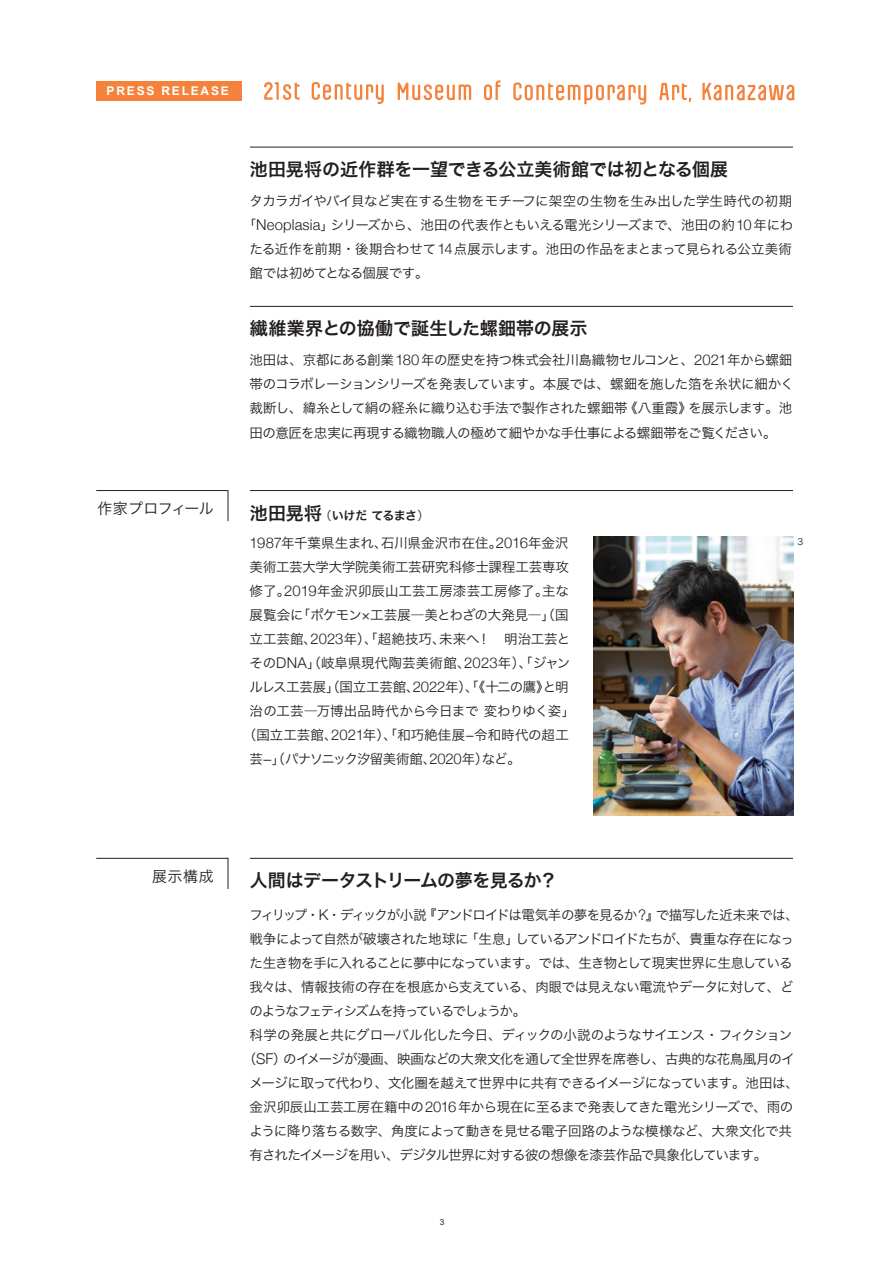
<style>
.page{position:relative;width:893px;height:1263px;background:#fff}
.page>*{position:absolute;margin:0;border:0;box-sizing:border-box;transform-origin:0 0}
.t1{font:18px "Hira Kaku Pro W6";letter-spacing:-.015em;color:#231f20}
.t2{font:18px "Hira Kaku Pro W6";letter-spacing:-.045em;color:#231f20}
.t3{font:15px "Hira Kaku Pro W3";letter-spacing:-.035em;color:#231f20}
.t4{font:15px "Hira Kaku Pro W3";letter-spacing:.015em;color:#231f20}
.t5{font:13.5px/24px "Hira Kaku Pro W3";letter-spacing:-.04em;color:#231f20;text-align:justify}
.t6{font:13.5px "Hira Kaku Pro W3";color:#231f20}
.t7{font:13.5px "Hira Kaku Pro W3";letter-spacing:-.005em;color:#231f20}
.t8{font:13.5px "Hira Kaku Pro W3";letter-spacing:-.02em;color:#231f20}
.t9{font:13.5px "Hira Kaku Pro W3";letter-spacing:-.075em;color:#231f20}
.t10{font:13.5px "Hira Kaku Pro W3";letter-spacing:-.06em;color:#231f20}
.t11{font:13.5px "Hira Kaku Pro W3";letter-spacing:-.065em;color:#231f20}
.t12{font:13.5px "Hira Kaku Pro W3";letter-spacing:-.08em;color:#231f20}
.t13{font:13.5px "Hira Kaku Pro W3";letter-spacing:-.115em;color:#231f20}
.t14{font:12px "Hira Kaku Pro W6";letter-spacing:-.03em;color:#231f20}
.t15{font:700 12px "Arial";letter-spacing:.15em;color:#fff}
.t16{font:9px "Hira Kaku Pro W3";color:#231f20}
.t17{font:8.25px "Arial";color:#231f20}
.s1{font-family:"Helvetica Neue";font-weight:300;font-size:14.85px}
.s2{font-size:18px}
.s3{font-family:"Hira Kaku Pro W3"}
</style>
<div class="page">
<hr style="left:250px;top:147px;width:543px;height:1px;background:#231f20">
<hr style="left:250px;top:306px;width:543px;height:1px;background:#231f20">
<svg style="left:312px;top:82px;width:72px;height:22px"></svg>
<svg style="left:264px;top:82px;width:36px;height:18px"></svg>
<svg style="left:484px;top:80px;width:16px;height:20px"></svg>
<svg style="left:398px;top:83px;width:73px;height:17px"></svg>
<svg style="left:659px;top:83px;width:32px;height:19px"></svg>
<svg style="left:513px;top:82px;width:133px;height:23px"></svg>
<svg style="left:702px;top:83px;width:92px;height:17px"></svg>
<div style="left:96px;top:81px;width:146px;height:19px;background:#f4823b"></div>
<hr style="left:250px;top:490px;width:543px;height:1px;background:#231f20">
<svg style="left:96px;top:490px;width:132px;height:31px"></svg>
<img style="left:594px;top:536px;width:199px;height:279px">
<hr style="left:250px;top:858px;width:543px;height:1px;background:#231f20">
<svg style="left:96px;top:858px;width:132px;height:31px"></svg>
<p class="t15" style="left:107px;top:84px;width:124px">PRESS RELEASE</p>
<h1 class="t1" style="left:250px;top:153px;width:480px">池田晃将の近作群を一望できる公立美術館では初となる個展</h1>
<p class="t7" style="left:250px;top:189px;width:544px">タカラガイやバイ貝など実在する生物をモチーフに架空の生物を生み出した学生時代の初期</p>
<p class="t5" style="left:243px;top:212px;width:552px">「<span class="s1">Neoplasia</span>」シリーズから、池田の代表作ともいえる電光シリーズまで、池田の約<span class="s1">10</span>年にわ</p>
<p class="t8" style="left:250px;top:237px;width:544px">たる近作を前期・後期合わせて<span class="s1">14</span>点展示します。池田の作品をまとまって見られる公立美術</p>
<p class="t5" style="left:250px;top:260px;width:181px">館では初めてとなる個展です。</p>
<h1 class="t1" style="left:250px;top:312px;width:339px">繊維業界との協働で誕生した螺鈿帯の展示</h1>
<p class="t5" style="left:250px;top:347px;width:546px">池田は、京都にある創業<span class="s1">180</span>年の歴史を持つ株式会社川島織物セルコンと、<span class="s1">2021</span>年から螺鈿帯のコラボレーションシリーズを発表しています。本展では、螺鈿を施した箔を糸状に細かく裁断し、緯糸として絹の経糸に織り込む手法で製作された螺鈿帯《八重霞》を展示します。池田の意匠を忠実に再現する織物職人の極めて細やかな手仕事による螺鈿帯をご覧ください。</p>
<p class="t3" style="left:97px;top:495px;width:118px">作家プロフィール</p>
<p class="t14" style="left:250px;top:504px;width:181px"><span class="s2">池田晃将</span><span class="s3">（</span>いけだてるまさ<span class="s3">）</span></p>
<p class="t7" style="left:250px;top:531px;width:321px"><span class="s1">1987</span>年千葉県生まれ、石川県金沢市在住。<span class="s1">2016</span>年金沢</p>
<p class="t8" style="left:250px;top:555px;width:321px">美術工芸大学大学院美術工芸研究科修士課程工芸専攻</p>
<p class="t6" style="left:250px;top:579px;width:321px">修了。<span class="s1">2019</span>年金沢卯辰山工芸工房漆芸工房修了。主な</p>
<p class="t8" style="left:250px;top:603px;width:321px">展覧会に「ポケモン×工芸展―美とわざの大発見―」（国</p>
<p class="t6" style="left:250px;top:627px;width:322px">立工芸館、<span class="s1">2023</span>年）、「超絶技巧、未来へ！　明治工芸と</p>
<p class="t6" style="left:250px;top:651px;width:322px">その<span class="s1">DNA</span>」（岐阜県現代陶芸美術館、<span class="s1">2023</span>年）、「ジャン</p>
<p class="t5" style="left:250px;top:674px;width:321px">ルレス工芸展」（国立工芸館、<span class="s1">2022</span>年）、「《十二の鷹》と明</p>
<p class="t7" style="left:250px;top:699px;width:327px">治の工芸―万博出品時代から今日まで変わりゆく姿」</p>
<p class="t6" style="left:243px;top:723px;width:328px">（国立工芸館、<span class="s1">2021</span>年）、「和巧絶佳展-令和時代の超工</p>
<p class="t12" style="left:250px;top:747px;width:273px">芸-」（パナソニック汐留美術館、<span class="s1">2020</span>年）など。</p>
<p class="t4" style="left:152px;top:863px;width:63px">展示構成</p>
<h1 class="t2" style="left:250px;top:864px;width:309px">人間はデータストリームの夢を見るか？</h1>
<p class="t16" style="left:797px;top:533px;width:7px">3</p>
<p class="t9" style="left:250px;top:903px;width:551px">フィリップ・<span class="s1">K</span>・ディックが小説『アンドロイドは電気羊の夢を見るか<span class="s1">?</span>』で描写した近未来では、</p>
<p class="t5" style="left:250px;top:926px;width:546px">戦争によって自然が破壊された地球に「生息」しているアンドロイドたちが、貴重な存在になっ</p>
<p class="t10" style="left:250px;top:951px;width:545px">た生き物を手に入れることに夢中になっています。では、生き物として現実世界に生息している</p>
<p class="t5" style="left:250px;top:974px;width:546px">我々は、情報技術の存在を根底から支えている、肉眼では見えない電流やデータに対して、ど</p>
<p class="t13" style="left:250px;top:999px;width:278px">のようなフェティシズムを持っているでしょうか。</p>
<p class="t5" style="left:250px;top:1022px;width:544px">科学の発展と共にグローバル化した今日、ディックの小説のようなサイエンス・フィクション</p>
<p class="t5" style="left:243px;top:1046px;width:554px">（<span class="s1">SF</span>）のイメージが漫画、映画などの大衆文化を通して全世界を席巻し、古典的な花鳥風月のイ</p>
<p class="t5" style="left:250px;top:1070px;width:551px">メージに取って代わり、文化圏を越えて世界中に共有できるイメージになっています。池田は、</p>
<p class="t5" style="left:250px;top:1094px;width:545px">金沢卯辰山工芸工房在籍中の<span class="s1">2016</span>年から現在に至るまで発表してきた電光シリーズで、雨の</p>
<p class="t5" style="left:250px;top:1118px;width:544px">ように降り落ちる数字、角度によって動きを見せる電子回路のような模様など、大衆文化で共</p>
<p class="t11" style="left:250px;top:1143px;width:519px">有されたイメージを用い、デジタル世界に対する彼の想像を漆芸作品で具象化しています。</p>
<p class="t17" style="left:440px;top:1217px;width:6px">3</p>
</div>
